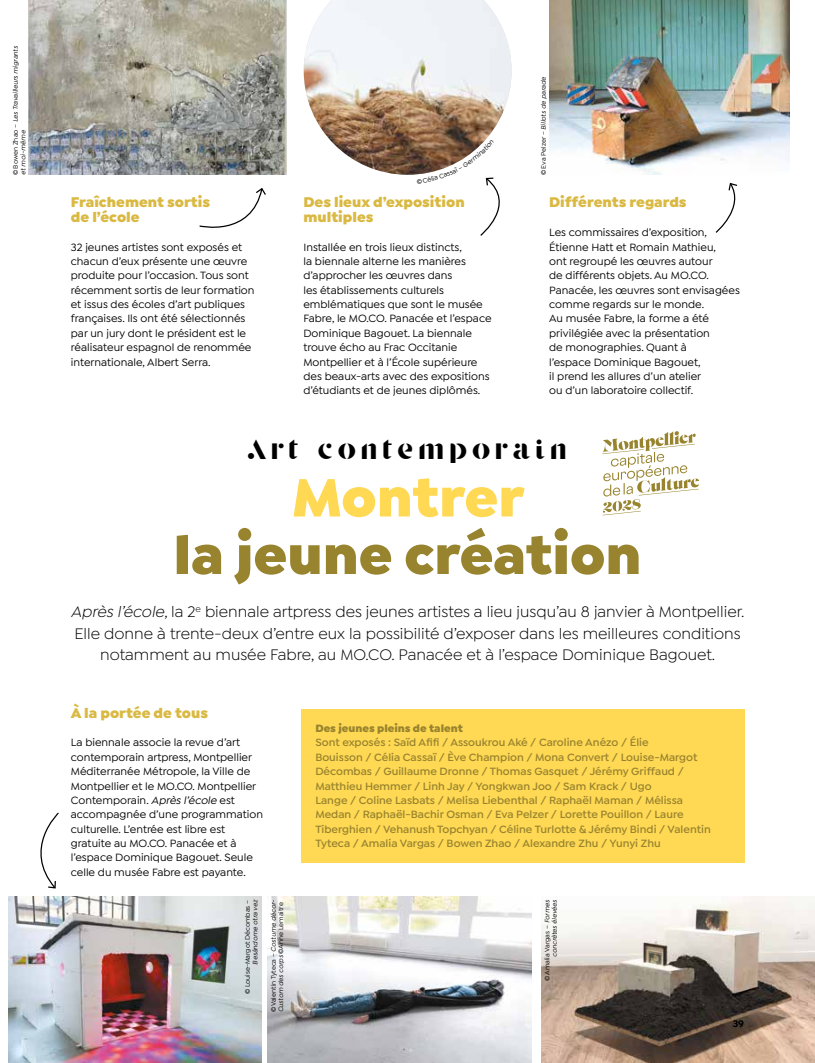
<style>
.page{position:relative;width:815px;height:1063px;background:#fff}
.page>*{position:absolute;margin:0;border:0;box-sizing:border-box;transform-origin:0 0}
.TITRE_46{font:900 57.5px/57.5px "Isidora Sans";color:#98842f;text-align:center}
.SURTITRE_graphique{font:32.5px "Stanley";letter-spacing:.15em;color:#000}
.CHAPO_petit{font:16.25px/21.5px "Isidora Sans";color:#000;text-align:center}
.INTER_couleur{font:900 15px/14.4px "Isidora Sans";color:#dab942}
.TXT_COURANT_-_drapea{font:500 11.25px/14.4px "Isidora Sans";color:#000}
.AGENDA_encadré_txt{font:600 11.25px/14.4px "Isidora Sans";color:#98842f}
.AGENDA_encadré_txt-2{font:900 11.25px "Isidora Sans";color:#98842f}
.TXT_COURANT_-_drapea-2{font:700 10px "Isidora Sans";color:#000}
.t1{font:italic 500 6.88px/7.5px "Isidora Sans";color:#000}
.t2{font:500 6.88px/7.5px "Isidora Sans";color:#000;text-align:right}
.s1{font-style:normal}
.s2{color:#ffd854}
.s3{font-style:italic}
</style>
<div class="page">
<svg style="left:40px;top:812px;width:19px;height:77px"></svg>
<svg style="left:199px;top:188px;width:67px;height:40px"></svg>
<svg style="left:715px;top:182px;width:23px;height:51px"></svg>
<img style="left:29px;top:0;width:258px;height:175px">
<img style="left:8px;top:896px;width:253px;height:167px">
<img style="left:267px;top:896px;width:264px;height:167px">
<img style="left:541px;top:896px;width:274px;height:167px">
<img style="left:549px;top:0;width:240px;height:175px">
<img style="left:304px;top:0;width:208px;height:175px">
<svg style="left:602px;top:431px;width:97px;height:84px"></svg>
<div style="left:301px;top:709px;width:444px;height:154px;background:#ffd854"></div>
<svg style="left:417px;top:139px;width:95px;height:97px"></svg>
<p class="t1" style="left:12px;top:175px;width:131px;rotate:-90deg"><span class="s1">© B owe n Z h a o –</span> Les Travailleurs migrants etmoi-même</p>
<p class="INTER_couleur" style="left:71px;top:195px;width:141px">Fraîchement sortis de l’école</p>
<p class="TXT_COURANT_-_drapea" style="left:71px;top:240px;width:185px">32 jeunes artistes sont exposés et chacun d’eux présente une œuvre produite pour l’occasion. Tous sont récemment sortis de leur formation et issus des écoles d’art publiques françaises. Ils ont été sélectionnés par un jury dont le président est le réalisateur espagnol de renommée internationale, Albert Serra.</p>
<p class="INTER_couleur" style="left:303px;top:195px;width:163px">Des lieux d’exposition multiples</p>
<p class="TXT_COURANT_-_drapea" style="left:303px;top:240px;width:190px">Installée en trois lieux distincts,<br>la biennale alterne les manières d’approcher les œuvres dans<br>les établissements culturels emblématiques que sont le musée Fabre, le MO.CO. Panacée et l’espace Dominique Bagouet. La biennale trouve écho au Frac Occitanie Montpellier et à l’École supérieure des beaux-arts avec des expositions d’étudiants et de jeunes diplômés.</p>
<p class="t1" style="left:540px;top:175px;width:101px;rotate:-90deg"><span class="s1">© Eva P e l z e r –</span> Billots de parade</p>
<p class="INTER_couleur" style="left:549px;top:195px;width:139px">Différents regards</p>
<p class="TXT_COURANT_-_drapea" style="left:549px;top:225px;width:192px">Les commissaires d’exposition,<br>Étienne Hatt et Romain Mathieu,<br>ont regroupé les œuvres autour<br>de différents objets. Au MO.CO.<br>Panacée, les œuvres sont envisagées comme regards sur le monde.</p>
<p class="TXT_COURANT_-_drapea" style="left:549px;top:312px;width:162px">Au musée Fabre, la forme a été privilégiée avec la présentation de monographies. Quant à l’espace Dominique Bagouet,<br>il prend les allures d’un atelier ou d’un laboratoire collectif.</p>
<p class="SURTITRE_graphique" style="left:248px;top:433px;width:320px">Art contemporain</p>
<p class="TITRE_46" style="left:174px;top:468px;width:469px"><span class="s2">Montrer<br></span>la jeune création</p>
<p class="CHAPO_petit" style="left:71px;top:601px;width:675px"><span class="s3">Après l’école</span>, la 2<sup>e</sup> biennale artpress des jeunes artistes a lieu jusqu’au 8 janvier à Montpellier.<br>Elle donne à trente-deux d’entre eux la possibilité d’exposer dans les meilleures conditions notamment au musée Fabre, au MO.CO. Panacée et à l’espace Dominique Bagouet.</p>
<p class="INTER_couleur" style="left:71px;top:706px;width:139px">À la portée de tous</p>
<p class="TXT_COURANT_-_drapea" style="left:71px;top:736px;width:194px">La biennale associe la revue d’art contemporain artpress, Montpellier Méditerranée Métropole, la Ville de Montpellier et le MO.CO. Montpellier Contemporain. <span class="s3">Après l’école</span> est accompagnée d’une programmation culturelle. L’entrée est libre est gratuite au MO.CO. Panacée et à l’espace Dominique Bagouet. Seule celle du musée Fabre est payante.</p>
<p class="AGENDA_encadré_txt-2" style="left:315px;top:721px;width:149px">Des jeunes pleins de talent</p>
<p class="AGENDA_encadré_txt" style="left:315px;top:736px;width:397px">Sont exposés : Saïd Afifi / Assoukrou Aké / Caroline Anézo / Élie<br>Bouisson / Célia Cassaï / Ève Champion / Mona Convert / Louise-Margot Décombas / Guillaume Dronne / Thomas Gasquet / Jérémy Griffaud / Matthieu Hemmer / Linh Jay / Yongkwan Joo / Sam Krack / Ugo<br>Lange / Coline Lasbats / Melisa Liebenthal / Raphaël Maman / Mélissa Medan / Raphaël-Bachir Osman / Eva Pelzer / Lorette Pouillon / Laure Tiberghien / Vehanush Topchyan / Céline Turlotte &amp; Jérémy Bindi / Valentin Tyteca / Amalia Vargas / Bowen Zhao / Alexandre Zhu / Yunyi Zhu</p>
<p class="t2" style="left:244px;top:994px;width:96px;rotate:-90deg">©Louise-Margot Décombas –<br><span class="s3">Besándome otra vez</span></p>
<p class="t2" style="left:270px;top:1012px;width:115px;text-align:left;rotate:-90deg">© Valentin Tyteca – <span class="s3">Costume décor-<br>Custom des corps</span> ©Anne Lemaitre</p>
<p class="t1" style="left:543px;top:981px;width:84px;text-align:right;rotate:-90deg"><span class="s1">©Amalia Vargas –</span> Formes concrètes élevées</p>
<p class="TXT_COURANT_-_drapea-2" style="left:733px;top:1017px;width:13px">39</p>
</div>
